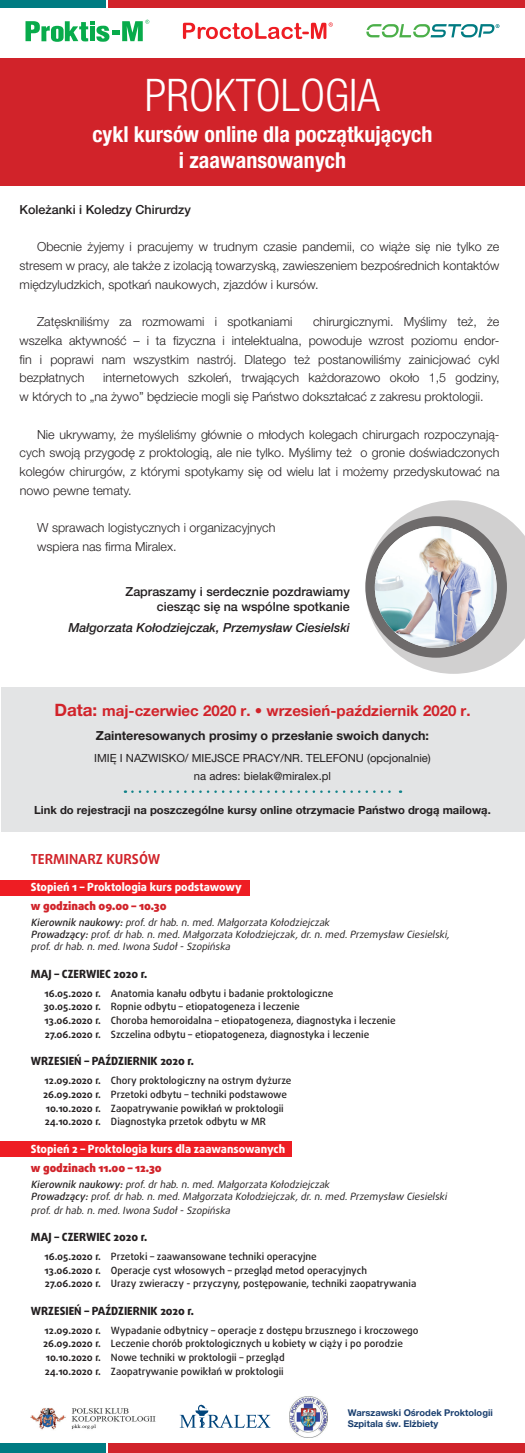
<style>
.page{position:relative;width:525px;height:1453px;background:#fff}
.page>*{position:absolute;margin:0;border:0;box-sizing:border-box;transform-origin:0 0}
.t1{font:300 condensed 45px "Helvetica Neue LT Pro";color:#fff}
.t2{font:700 condensed 22px/26.4px "Helvetica Neue LT Pro";color:#fff;text-align:center}
.t3{font:700 15px "Helvetica Neue LT Pro";color:#d1232a}
.t4{font:700 13.75px "Daxline Pro";color:#d1232a}
.t5{font:300 12.5px/18.8px "Helvetica Neue LT Pro";color:#231f20;text-align:justify}
.t6{font:500 12.5px/15px "Helvetica Neue LT Pro";color:#231f20;text-align:right}
.t7{font:700 12.5px "Helvetica Neue LT Pro";color:#231f20}
.t8{font:italic 500 12.5px "Helvetica Neue LT Pro";color:#231f20}
.t9{font:800 11.25px "Daxline Pro";color:#231f20}
.t10{font:11.25px/17.5px "Helvetica Neue LT Pro";color:#231f20;text-align:center}
.t11{font:800 11.25px "Daxline Pro";color:#fff}
.t12{font:700 11.25px "Helvetica Neue LT Pro";color:#231f20}
.t13{font:900 11.25px "Daxline Pro";color:#d1232a}
.t14{font:500 10px/13.8px "Daxline Pro";color:#231f20}
.t15{font:italic 10px/12px "Daxline Pro";color:#231f20}
.t16{font:700 9.38px/11.2px "Helvetica Neue LT Pro";color:#193e6e}
.s1{font-size:17px}
.s2{font-weight:500}
.s3{font-weight:700}
</style>
<div class="page">
<svg style="left:365px;top:500px;width:159px;height:174px"></svg>
<div style="left:0;top:880px;width:249px;height:15px;background:#ee1d23"></div>
<div style="left:0;top:1142px;width:291px;height:15px;background:#ee1d23"></div>
<div style="left:1px;top:687px;width:523px;height:144px;background:#e3e4e5"></div>
<div style="left:0;top:58px;width:524px;height:128px;background:#d1232a"></div>
<svg style="left:25px;top:20px;width:124px;height:22px"></svg>
<div style="left:0;top:0;width:105px;height:7px;background:#007b82"></div>
<div style="left:108px;top:0;width:416px;height:7px;background:#d1232a"></div>
<div style="left:0;top:1444px;width:105px;height:9px;background:#007b82"></div>
<div style="left:108px;top:1444px;width:416px;height:9px;background:#d1232a"></div>
<svg style="left:183px;top:22px;width:149px;height:17px"></svg>
<svg style="left:366px;top:24px;width:133px;height:13px"></svg>
<svg style="left:132px;top:790px;width:269px;height:3px"></svg>
<svg style="left:179px;top:1404px;width:91px;height:24px"></svg>
<img style="left:31px;top:1408px;width:125px;height:22px">
<img style="left:289px;top:1397px;width:38px;height:40px">
<svg style="left:365px;top:516px;width:141px;height:142px;background:#737070"></svg>
<img style="left:374px;top:526px;width:122px;height:122px;border-radius:61px">
<h1 class="t1" style="left:145px;top:70px;width:236px">PROKTOLOGIA</h1>
<h2 class="t2" style="left:92px;top:121px;width:341px">cykl kursów online dla początkujących i zaawansowanych</h2>
<p class="t6" style="left:20px;top:201px;width:173px">Koleżanki i Koledzy Chirurdzy</p>
<p class="t5" style="left:20px;top:237px;width:481px;text-indent:18px">Obecnie żyjemy i pracujemy w trudnym czasie pandemii, co wiąże się nie tylko ze stresem w pracy, ale także z izolacją towarzyską, zawieszeniem bezpośrednich kontaktów międzyludzkich, spotkań naukowych, zjazdów i kursów.</p>
<p class="t5" style="left:37px;top:312px;width:257px">Zatęskniliśmy za rozmowami i spotkaniami</p>
<p class="t5" style="left:20px;top:312px;width:481px;text-indent:293px">chirurgicznymi. Myślimy też, że wszelka aktywność – i ta fizyczna i intelektualna, powoduje wzrost poziomu endor&shy;fin i poprawi nam wszystkim nastrój. Dlatego też postanowiliśmy zainicjować cykl bezpłatnych</p>
<p class="t5" style="left:20px;top:368px;width:481px;text-indent:83px">internetowych szkoleń, trwających każdorazowo około 1,5 godziny, w których to „na żywo” będziecie mogli się Państwo dokształcać z zakresu proktologii.</p>
<p class="t5" style="left:20px;top:424px;width:481px;text-indent:17px">Nie ukrywamy, że myśleliśmy głównie o młodych kolegach chirurgach rozpoczynają&shy;cych swoją przygodę z proktologią, ale nie tylko. Myślimy też o gronie doświadczonych kolegów chirurgów, z którymi spotykamy się od wielu lat i możemy przedyskutować na nowo pewne tematy.</p>
<p class="t5" style="left:37px;top:518px;width:240px">W sprawach logistycznych i organizacyjnych wspiera nas firma Miralex.</p>
<p class="t6" style="left:125px;top:584px;width:226px">Zapraszamy i serdecznie pozdrawiamy ciesząc się na wspólne spotkanie</p>
<p class="t8" style="left:68px;top:620px;width:283px">Małgorzata Kołodziejczak, Przemysław Ciesielski</p>
<p class="t3" style="left:54px;top:701px;width:417px"><span class="s1">Data:</span> maj-czerwiec 2020 r. • wrzesień-październik 2020 r.</p>
<p class="t7" style="left:96px;top:727px;width:334px">Zainteresowanych prosimy o przesłanie swoich danych:</p>
<p class="t10" style="left:94px;top:749px;width:338px">IMIĘ I NAZWISKO/ MIEJSCE PRACY/NR. TELEFONU (opcjonalnie) na adres: bielak@miralex.pl</p>
<p class="t12" style="left:34px;top:802px;width:458px">Link do rejestracji na poszczególne kursy online otrzymacie Państwo drogą mailową.</p>
<p class="t4" style="left:31px;top:850px;width:131px">TERMINARZ KURSÓW</p>
<p class="t11" style="left:31px;top:880px;width:212px">Stopień 1 – Proktologia kurs podstawowy</p>
<p class="t13" style="left:31px;top:898px;width:137px">w godzinach 09.00 – 10.30</p>
<p class="t15" style="left:31px;top:917px;width:422px"><span class="s2">Kierownik naukowy:</span>prof.drhab.n.med.Małgorzata Kołodziejczak<br><span class="s2">Prowadzący:</span>prof.drhab.n.med.Małgorzata Kołodziejczak,dr.n.med.Przemysław Ciesielski, prof.drhab.n.med.Iwona Sudoł-Szopińska</p>
<p class="t9" style="left:31px;top:966px;width:118px">MAJ – CZERWIEC 2020 r.</p>
<p class="t14" style="left:44px;top:986px;width:353px"><span class="s3">16.05.2020 r.</span> Anatomia kanału odbytu i badanie proktologiczne<br><span class="s3">30.05.2020 r.</span> Ropnie odbytu – etiopatogeneza i leczenie<br><span class="s3">13.06.2020 r.</span> Choroba hemoroidalna – etiopatogeneza, diagnostyka i leczenie <span class="s3">27.06.2020 r.</span> Szczelina odbytu – etiopatogeneza, diagnostyka i leczenie</p>
<p class="t9" style="left:31px;top:1054px;width:164px">WRZESIEŃ – PAŹDZIERNIK 2020 r.</p>
<p class="t14" style="left:43px;top:1074px;width:250px"><span class="s3">12.09.2020 r.</span> Chory proktologiczny na ostrym dyżurze <span class="s3">26.09.2020 r.</span> Przetoki odbytu – techniki podstawowe <span class="s3">10.10.2020 r.</span> Zaopatrywanie powikłań w proktologii <span class="s3">24.10.2020 r.</span> Diagnostyka przetok odbytu w MR</p>
<p class="t11" style="left:31px;top:1141px;width:256px">Stopień 2 – Proktologia kurs dla zaawansowanych</p>
<p class="t13" style="left:31px;top:1160px;width:132px">w godzinach 11.00 – 12.30</p>
<p class="t15" style="left:31px;top:1178px;width:419px"><span class="s2">Kierownik naukowy:</span>prof.drhab.n.med.Małgorzata Kołodziejczak<br><span class="s2">Prowadzący:</span>prof.drhab.n.med.Małgorzata Kołodziejczak,dr.n.med.Przemysław Ciesielski</p>
<p class="t15" style="left:31px;top:1204px;width:203px">prof.drhab.n.med.Iwona Sudoł-Szopińska</p>
<p class="t9" style="left:31px;top:1229px;width:118px">MAJ – CZERWIEC 2020 r.</p>
<p class="t14" style="left:44px;top:1249px;width:373px"><span class="s3">16.05.2020 r.</span> Przetoki – zaawansowane techniki operacyjne<br><span class="s3">13.06.2020 r.</span> Operacje cyst włosowych – przegląd metod operacyjnych<br><span class="s3">27.06.2020 r.</span> Urazy zwieraczy - przyczyny, postępowanie, techniki zaopatrywania</p>
<p class="t9" style="left:31px;top:1303px;width:164px">WRZESIEŃ – PAŹDZIERNIK 2020 r.</p>
<p class="t14" style="left:43px;top:1323px;width:376px"><span class="s3">12.09.2020 r.</span> Wypadanie odbytnicy – operacje z dostępu brzusznego i kroczowego <span class="s3">26.09.2020 r.</span> Leczenie chorób proktologicznych u kobiety w ciąży i po porodzie <span class="s3">10.10.2020 r.</span> Nowe techniki w proktologii – przegląd<br><span class="s3">24.10.2020 r.</span> Zaopatrywanie powikłań w proktologii</p>
<p class="t16" style="left:347px;top:1406px;width:147px">Warszawski Ośrodek Proktologii<br>Szpitala św. Elżbiety</p>
</div>
